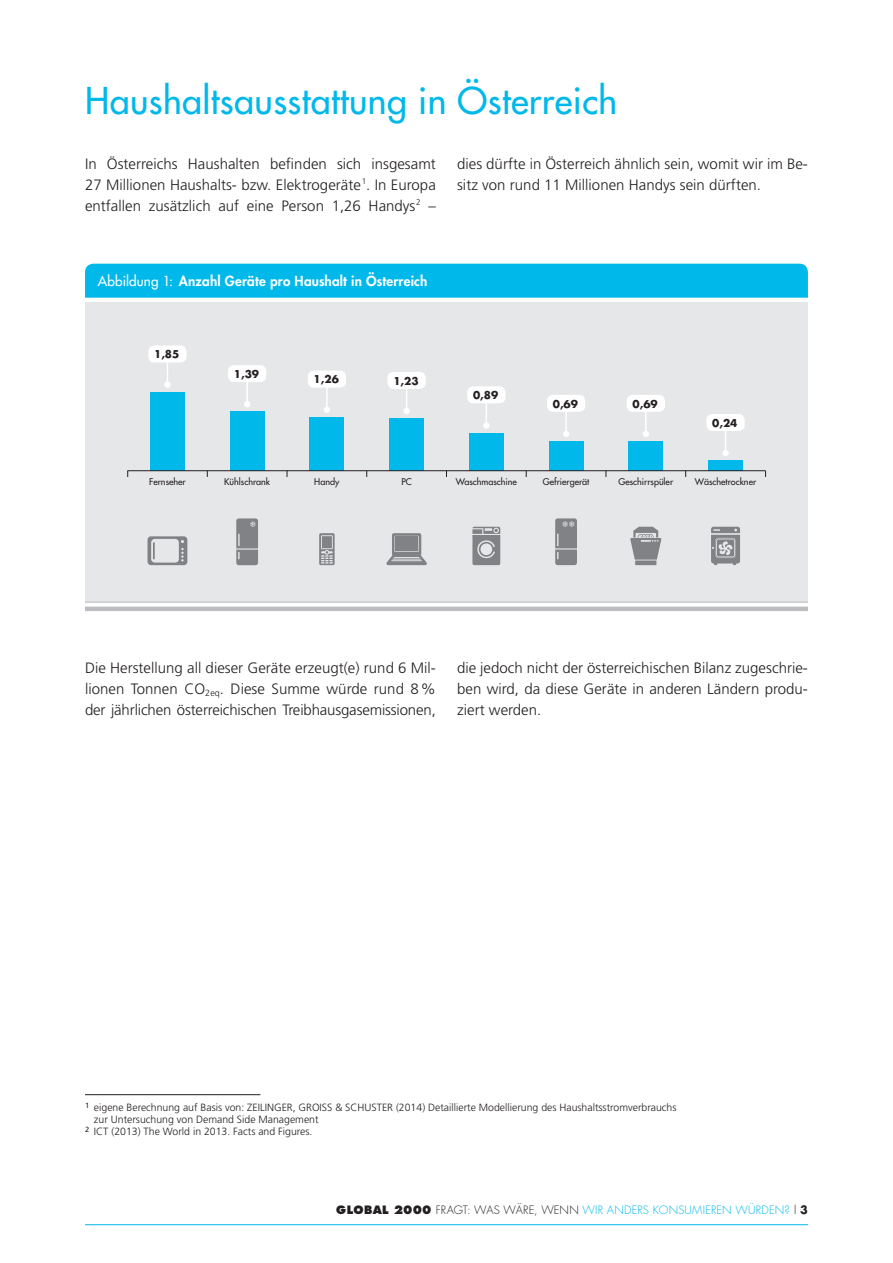
<style>
.page{position:relative;width:893px;height:1263px;background:#fff}
.page>*{position:absolute;margin:0;border:0;box-sizing:border-box;transform-origin:0 0}
.t1{font:36px "Futura";letter-spacing:.01em;color:#01b8eb}
.t2{font:300 15px/21px "Frutiger";color:#231f20;text-align:justify}
.t3{font:800 13.5px "Futura";letter-spacing:.015em;color:#fff}
.t4{font:300 11.25px "Futura";letter-spacing:.015em;color:#01b8eb}
.t5{font:300 10.5px "Frutiger";color:#231f20}
.t6{font:700 10.5px "Futura";color:#231f20}
.t7{font:9px "Futura";color:#231f20}
.s1{font-weight:400}
.s2{font-weight:800;color:#231f20}
.s3{color:#231f20}
.s4{font-weight:700;color:#231f20}
</style>
<div class="page">
<hr style="left:85px;top:1224px;width:723px;height:1px;background:#01b8eb">
<div style="left:85px;top:264px;width:723px;height:34px;background:#01b8eb"></div>
<div style="left:85px;top:302px;width:723px;height:300px;background:#e6e7e9"></div>
<hr style="left:85px;top:607px;width:723px;height:4px;background:#bcbdc0">
<hr style="left:85px;top:602px;width:723px;height:1px;background:#bcbdc0">
<hr style="left:85px;top:1094px;width:175px;height:1px;background:#231f20">
<div style="left:150px;top:392px;width:34px;height:79px;background:#01b8eb"></div>
<div style="left:230px;top:412px;width:34px;height:59px;background:#01b8eb"></div>
<div style="left:310px;top:417px;width:34px;height:54px;background:#01b8eb"></div>
<div style="left:390px;top:418px;width:34px;height:53px;background:#01b8eb"></div>
<div style="left:469px;top:433px;width:34px;height:38px;background:#01b8eb"></div>
<div style="left:549px;top:441px;width:34px;height:30px;background:#01b8eb"></div>
<div style="left:629px;top:441px;width:34px;height:30px;background:#01b8eb"></div>
<div style="left:708px;top:460px;width:34px;height:11px;background:#01b8eb"></div>
<hr style="left:128px;top:470px;width:637px;height:1px;background:#231f20">
<svg style="left:164px;top:381px;width:7px;height:7px"></svg>
<hr style="left:167px;top:352px;width:1px;height:33px;background:#fff">
<div style="left:148px;top:345px;width:39px;height:17px;background:#fff;border-radius:6px"></div>
<svg style="left:244px;top:401px;width:6px;height:6px"></svg>
<hr style="left:246px;top:371px;width:2px;height:33px;background:#fff">
<div style="left:228px;top:365px;width:38px;height:17px;background:#fff;border-radius:6px"></div>
<svg style="left:324px;top:407px;width:6px;height:6px"></svg>
<hr style="left:326px;top:377px;width:2px;height:33px;background:#fff">
<div style="left:308px;top:371px;width:38px;height:17px;background:#fff;border-radius:6px"></div>
<svg style="left:403px;top:408px;width:7px;height:6px"></svg>
<hr style="left:406px;top:378px;width:1px;height:33px;background:#fff">
<div style="left:387px;top:372px;width:39px;height:17px;background:#fff;border-radius:6px"></div>
<svg style="left:483px;top:422px;width:7px;height:7px"></svg>
<hr style="left:486px;top:393px;width:1px;height:33px;background:#fff">
<div style="left:467px;top:386px;width:38px;height:17px;background:#fff;border-radius:6px"></div>
<svg style="left:563px;top:431px;width:6px;height:6px"></svg>
<hr style="left:565px;top:401px;width:2px;height:33px;background:#fff">
<div style="left:547px;top:395px;width:38px;height:17px;background:#fff;border-radius:6px"></div>
<svg style="left:643px;top:431px;width:6px;height:6px"></svg>
<hr style="left:645px;top:401px;width:2px;height:33px;background:#fff">
<div style="left:627px;top:395px;width:38px;height:17px;background:#fff;border-radius:6px"></div>
<svg style="left:722px;top:450px;width:7px;height:6px"></svg>
<hr style="left:725px;top:420px;width:1px;height:33px;background:#fff">
<div style="left:706px;top:414px;width:39px;height:17px;background:#fff;border-radius:6px"></div>
<svg style="left:236px;top:518px;width:22px;height:47px"></svg>
<svg style="left:319px;top:533px;width:16px;height:32px"></svg>
<div style="left:322px;top:536px;width:10px;height:12px;background:#808285"></div>
<svg style="left:386px;top:533px;width:41px;height:32px"></svg>
<div style="left:395px;top:537px;width:23px;height:14px;background:#808285"></div>
<svg style="left:472px;top:527px;width:28px;height:38px"></svg>
<svg style="left:555px;top:518px;width:22px;height:47px"></svg>
<div style="left:635px;top:560px;width:21px;height:5px;background:#808285"></div>
<svg style="left:630px;top:527px;width:31px;height:33px"></svg>
<svg style="left:711px;top:527px;width:29px;height:38px"></svg>
<svg style="left:148px;top:536px;width:39px;height:29px"></svg>
<h1 class="t1" style="left:85px;top:77px;width:534px">Haushaltsausstattung in Österreich</h1>
<p class="t2" style="left:85px;top:153px;width:352px">In Österreichs Haushalten befinden sich insgesamt 27 Millionen Haushalts- bzw. Elektrogeräte<sup>1</sup>. In Europa entfallen zusätzlich auf eine Person 1,26 Handys<sup>2</sup> –</p>
<p class="t2" style="left:457px;top:153px;width:352px">dies dürfte in Österreich ähnlich sein, womit wir im Be&shy;sitz von rund 11 Millionen Handys sein dürften.</p>
<p class="t3" style="left:98px;top:272px;width:331px"><span class="s1">Abbildung 1:</span> Anzahl Geräte pro Haushalt in Österreich</p>
<p class="t6" style="left:154px;top:347px;width:27px">1,85</p>
<p class="t6" style="left:234px;top:366px;width:27px">1,39</p>
<p class="t6" style="left:314px;top:372px;width:27px">1,26</p>
<p class="t6" style="left:393px;top:373px;width:27px">1,23</p>
<p class="t6" style="left:473px;top:388px;width:27px">0,89</p>
<p class="t6" style="left:553px;top:396px;width:27px">0,69</p>
<p class="t6" style="left:633px;top:396px;width:27px">0,69</p>
<p class="t6" style="left:712px;top:415px;width:27px">0,24</p>
<p class="t7" style="left:149px;top:476px;width:38px">Fernseher</p>
<p class="t7" style="left:224px;top:476px;width:47px">Kühlschrank</p>
<p class="t7" style="left:314px;top:476px;width:27px">Handy</p>
<p class="t7" style="left:401px;top:476px;width:12px">PC</p>
<p class="t7" style="left:456px;top:476px;width:63px">Waschmaschine</p>
<p class="t7" style="left:543px;top:476px;width:48px">Gefriergerät</p>
<p class="t7" style="left:618px;top:476px;width:56px">Geschirrspüler</p>
<p class="t7" style="left:695px;top:476px;width:63px">Wäschetrockner</p>
<p class="t2" style="left:85px;top:657px;width:352px">Die Herstellung all dieser Geräte erzeugt(e) rund 6 Mil&shy;lionen Tonnen CO<sub>2eq</sub>. Diese Summe würde rund 8% der jährlichen österreichischen Treibhausgasemissionen,</p>
<p class="t2" style="left:457px;top:657px;width:352px">die jedoch nicht der österreichischen Bilanz zugeschrie&shy;ben wird, da diese Geräte in anderen Ländern produ&shy;ziert werden.</p>
<p class="t5" style="left:85px;top:1101px;width:593px"><sup>1</sup> eigene Berechnung auf Basis von: ZEILINGER, GROISS &amp; SCHUSTER (2014) Detaillierte Modellierung des Haushaltsstromverbrauchs</p>
<p class="t5" style="left:94px;top:1113px;width:226px">zur Untersuchung von Demand Side Management</p>
<p class="t5" style="left:85px;top:1126px;width:229px"><sup>2</sup> ICT (2013) The World in 2013. Facts and Figures.</p>
<p class="t4" style="left:336px;top:1203px;width:473px"><span class="s2">GLOBAL 2000</span> <span class="s3">FRAGT: WAS WÄRE, WENN</span> WIR ANDERS KONSUMIEREN WÜRDEN? <span class="s3">|</span> <span class="s4">3</span></p>
</div>
